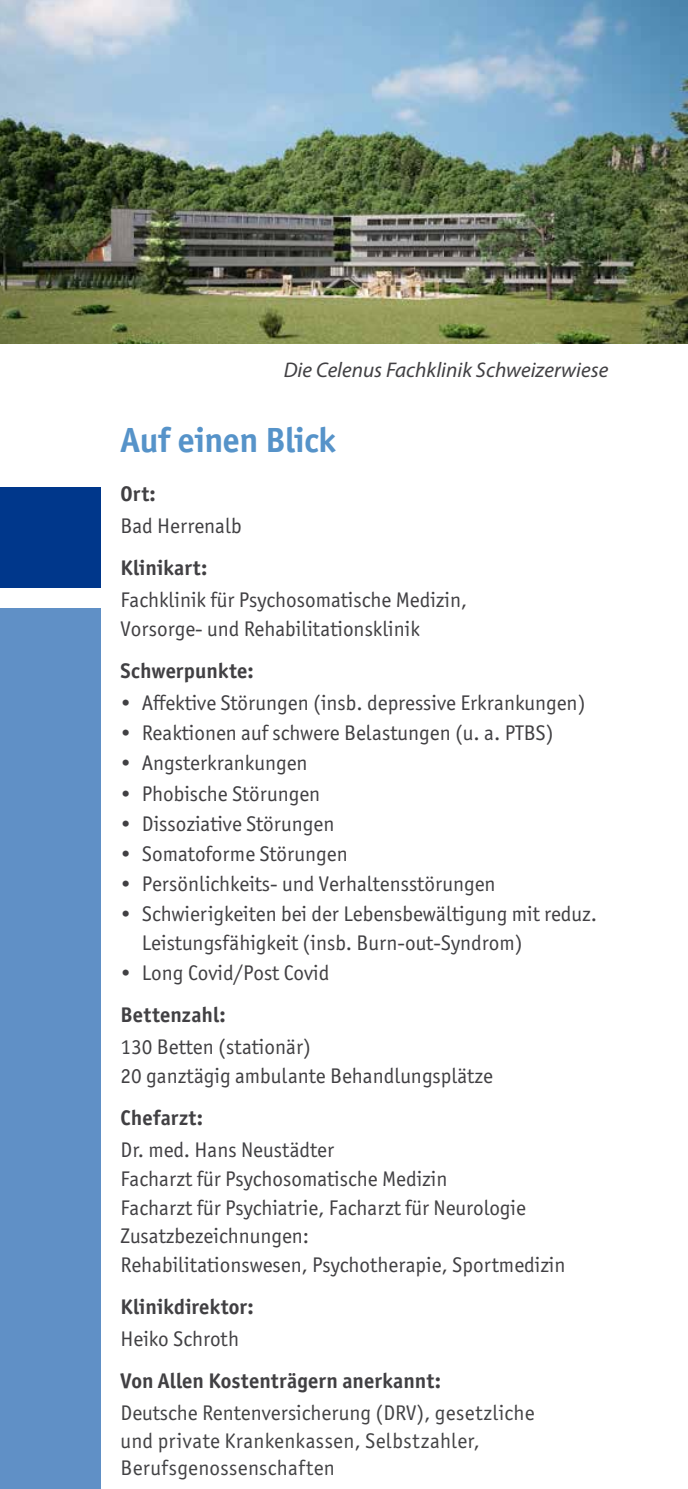
<style>
.page{position:relative;width:688px;height:1489px;background:#fff}
.page>*{position:absolute;margin:0;border:0;box-sizing:border-box;transform-origin:0 0}
.t1{font:700 35px "Officina Sans ITC Pro";letter-spacing:-.01em;color:#5693c9}
.t2{font:21.25px/28.8px "Officina Sans ITC Pro";color:#414043}
.t3{font:21.25px/27.5px "Officina Sans ITC Pro";letter-spacing:.01em;color:#434345}
.t4{font:700 21.25px "Officina Sans ITC Pro";letter-spacing:.01em;color:#414043}
.t5{font:italic 21.25px "Myriad Pro";color:#414043}
</style>
<div class="page">
<div style="left:0;top:487px;width:100px;height:100px;background:#00378b"></div>
<div style="left:0;top:608px;width:100px;height:880px;background:#6090c6"></div>
<img style="left:0;top:0;width:687px;height:344px">
<p class="t5" style="left:284px;top:356px;width:326px">Die Celenus Fachklinik Schweizerwiese</p>
<h1 class="t1" style="left:120px;top:418px;width:217px">Auf einen Blick</h1>
<p class="t4" style="left:120px;top:480px;width:37px">Ort:</p>
<p class="t2" style="left:120px;top:511px;width:122px">Bad Herrenalb</p>
<p class="t4" style="left:120px;top:554px;width:88px">Klinikart:</p>
<p class="t2" style="left:120px;top:585px;width:348px">Fachklinik für Psychosomatische Medizin,<br>Vorsorge- und Rehabilitationsklinik</p>
<p class="t4" style="left:120px;top:657px;width:135px">Schwerpunkte:</p>
<p class="t2" style="left:120px;top:688px;width:466px">• Affektive Störungen (insb. depressive Erkrankungen)</p>
<p class="t2" style="left:120px;top:718px;width:434px">• Reaktionen auf schwere Belastungen (u. a. PTBS)</p>
<p class="t2" style="left:120px;top:748px;width:188px">• Angsterkrankungen</p>
<p class="t2" style="left:120px;top:779px;width:201px">• Phobische Störungen</p>
<p class="t2" style="left:120px;top:809px;width:215px">• Dissoziative Störungen</p>
<p class="t2" style="left:120px;top:839px;width:229px">• Somatoforme Störungen</p>
<p class="t2" style="left:120px;top:869px;width:376px">• Persönlichkeits- und Verhaltensstörungen</p>
<p class="t2" style="left:142px;top:899px;width:456px;text-indent:-21px">• Schwierigkeiten bei der Lebensbewältigung mit reduz.<br>Leistungsfähigkeit (insb. Burn-out-Syndrom)</p>
<p class="t2" style="left:120px;top:958px;width:210px">• Long Covid/Post Covid</p>
<p class="t4" style="left:120px;top:1001px;width:107px">Bettenzahl:</p>
<p class="t2" style="left:120px;top:1032px;width:374px">130 Betten (stationär)<br>20 ganztägig ambulante Behandlungsplätze</p>
<p class="t4" style="left:120px;top:1104px;width:84px">Chefarzt:</p>
<p class="t2" style="left:120px;top:1135px;width:446px">Dr. med. Hans Neustädter<br>Facharzt für Psychosomatische Medizin<br>Facharzt für Psychiatrie, Facharzt für Neurologie Zusatzbezeichnungen:<br>Rehabilitationswesen, Psychotherapie, Sportmedizin</p>
<p class="t4" style="left:120px;top:1293px;width:135px">Klinikdirektor:</p>
<p class="t2" style="left:120px;top:1324px;width:120px">Heiko Schroth</p>
<p class="t4" style="left:120px;top:1367px;width:322px">Von Allen Kostenträgern anerkannt:</p>
<p class="t3" style="left:120px;top:1398px;width:415px">Deutsche Rentenversicherung (DRV), gesetzliche und private Krankenkassen, Selbstzahler,<br>Berufsgenossenschaften</p>
</div>
